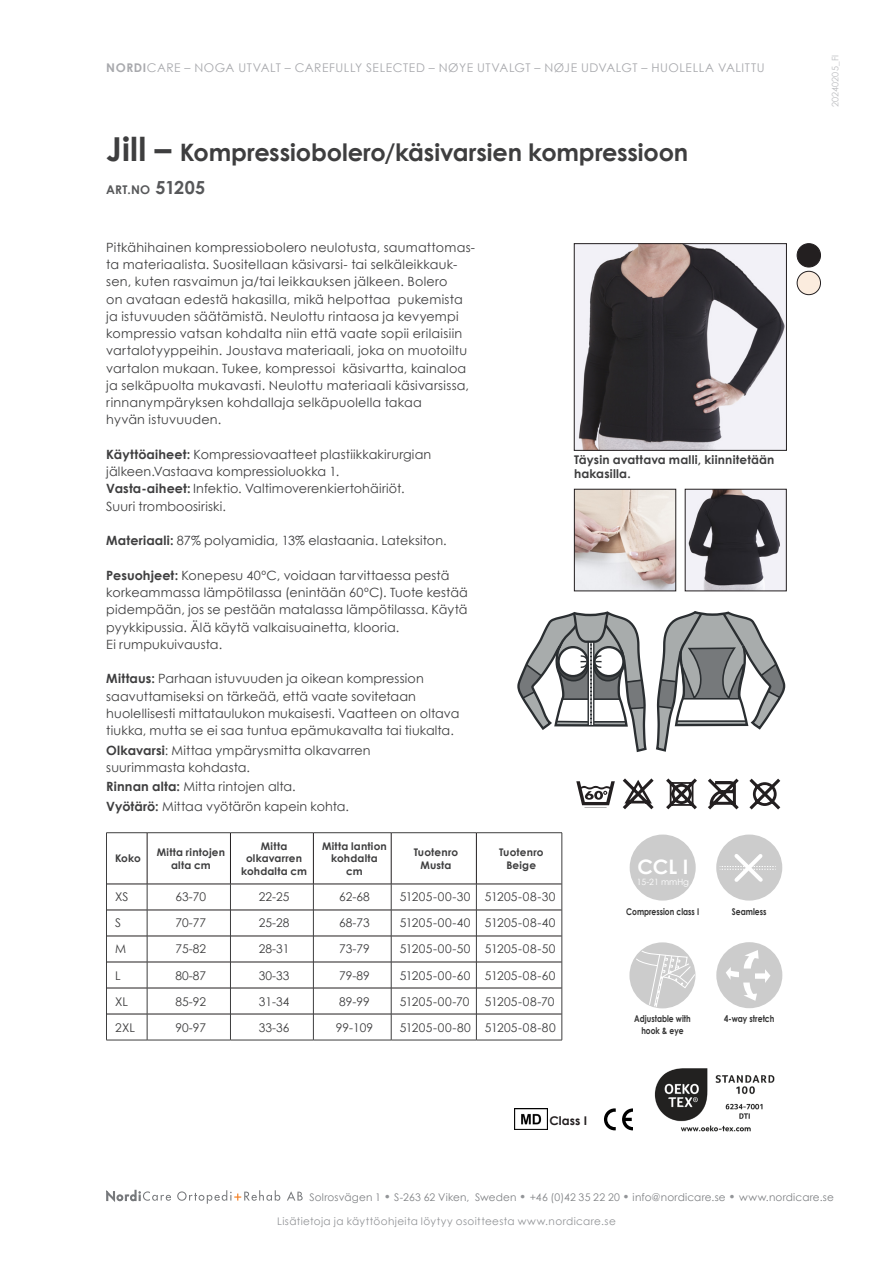
<style>
.page{position:relative;width:893px;height:1263px;background:#fff}
.page>*{position:absolute;margin:0;border:0;box-sizing:border-box;transform-origin:0 0}
.Vanlig{font:700 24px "Century Gothic";letter-spacing:-.005em;color:#3e3e3f}
.t1{font:700 19.95px "Century Gothic";color:#fff}
.Paragraph_Style_1{font:12.75px/17.2px "Century Gothic";letter-spacing:.015em;color:#3e3e3f}
.t2{font:12px "Century Gothic";color:#3e3e3f}
.t3{font:12px "Century Gothic";letter-spacing:.02em;color:#3e3e3f}
.t4{font:12px "Century Gothic";letter-spacing:.045em;color:#a8a9ad}
.t5{font:700 12px/13.5px "Century Gothic";letter-spacing:.015em;color:#3e3e3f}
.t6{font:700 12px "Century Gothic";color:#57585a}
.t7{font:700 12px "Century Gothic";color:#231f20}
.t8{font:700 10.5px/12.6px "Century Gothic";letter-spacing:.015em;color:#3e3e3f;text-align:center}
.t9{font:10.5px "Century Gothic";letter-spacing:.015em;color:#808285}
.t10{font:10.5px "Century Gothic";letter-spacing:.035em;color:#939598}
.t11{font:700 9.3px "Century Gothic";color:rgb(0 0 0/.8);scale:.82 1}
.t12{font:700 9.3px "Century Gothic";color:rgb(0 0 0/.8);scale:.83 1}
.t13{font:9px "Century Gothic";letter-spacing:.005em;color:#bcbdc0}
.t14{font:8.7px "Century Gothic";color:#fff}
.s1{font-weight:700}
.s2{font-size:33px}
.s3{font-size:18px}
.s4{font-weight:700;font-size:12px;color:#939598}
</style>
<div class="page">
<svg style="left:716px;top:834px;width:67px;height:67px"></svg>
<svg style="left:716px;top:942px;width:67px;height:67px"></svg>
<svg style="left:629px;top:942px;width:67px;height:67px"></svg>
<svg style="left:629px;top:834px;width:67px;height:67px"></svg>
<img style="left:654px;top:1068px;width:121px;height:64px">
<img style="left:576px;top:245px;width:209px;height:203px">
<div style="left:574px;top:243px;width:213px;height:207px;border:1px solid #231f20"></div>
<svg style="left:576px;top:781px;width:39px;height:25px"></svg>
<svg style="left:623px;top:778px;width:31px;height:31px"></svg>
<svg style="left:749px;top:779px;width:31px;height:30px"></svg>
<svg style="left:708px;top:778px;width:31px;height:31px"></svg>
<svg style="left:666px;top:778px;width:31px;height:31px"></svg>
<svg style="left:517px;top:611px;width:269px;height:141px"></svg>
<svg style="left:622px;top:1108px;width:11px;height:22px"></svg>
<svg style="left:604px;top:1108px;width:12px;height:22px"></svg>
<img style="left:514px;top:1109px;width:33px;height:20px">
<div style="left:797px;top:271px;width:23px;height:24px;background:#fbecde;border-radius:50%"></div>
<div style="left:797px;top:271px;width:24px;height:24px;border:1px solid #231f20;border-radius:50%"></div>
<div style="left:797px;top:244px;width:23px;height:23px;background:#231f20;border-radius:50%"></div>
<div style="left:797px;top:243px;width:24px;height:24px;border:1px solid #231f20;border-radius:50%"></div>
<img style="left:687px;top:491px;width:97px;height:98px">
<img style="left:576px;top:491px;width:98px;height:98px">
<div style="left:574px;top:489px;width:102px;height:102px;border:1px solid #231f20"></div>
<svg style="left:106px;top:1190px;width:65px;height:12px"></svg>
<svg style="left:177px;top:1190px;width:103px;height:14px"></svg>
<svg style="left:287px;top:1191px;width:16px;height:9px"></svg>
<hr style="left:106px;top:832px;width:41px;height:1px;background:#3e3e3f">
<hr style="left:106px;top:1040px;width:41px;height:1px;background:#3e3e3f">
<hr style="left:147px;top:832px;width:83px;height:1px;background:#3e3e3f">
<hr style="left:230px;top:832px;width:83px;height:1px;background:#3e3e3f">
<hr style="left:313px;top:832px;width:78px;height:1px;background:#3e3e3f">
<hr style="left:391px;top:832px;width:85px;height:1px;background:#3e3e3f">
<hr style="left:476px;top:832px;width:86px;height:1px;background:#3e3e3f">
<hr style="left:147px;top:1040px;width:83px;height:1px;background:#3e3e3f">
<hr style="left:230px;top:1040px;width:83px;height:1px;background:#3e3e3f">
<hr style="left:313px;top:1040px;width:78px;height:1px;background:#3e3e3f">
<hr style="left:391px;top:1040px;width:85px;height:1px;background:#3e3e3f">
<hr style="left:476px;top:1040px;width:86px;height:1px;background:#3e3e3f">
<svg style="left:106px;top:833px;width:457px;height:207px"></svg>
<p class="t4" style="left:106px;top:60px;width:660px"><span class="s1">NORDI</span>CARE – NOGA UTVALT – CAREFULLY SELECTED – NØYE UTVALGT – NØJE UDVALGT – HUOLELLA VALITTU</p>
<p class="Vanlig" style="left:106px;top:137px;width:583px"><span class="s2">Jill –</span> Kompressiobolero/käsivarsien kompressioon</p>
<p class="t6" style="left:106px;top:182px;width:100px">ART.NO <span class="s3">51205</span></p>
<p class="Paragraph_Style_1" style="left:106px;top:239px;width:370px">Pitkähihainen kompressiobolero neulotusta, saumattomas&shy;ta materiaalista. Suositellaan käsivarsi- tai selkäleikkauk&shy;sen, kuten rasvaimun ja/tai leikkauksen jälkeen. Bolero<br>on avataan edestä hakasilla, mikä helpottaa pukemista ja istuvuuden säätämistä. Neulottu rintaosa ja kevyempi kompressio vatsan kohdalta niin että vaate sopii erilaisiin vartalotyyppeihin. Joustava materiaali, joka on muotoiltu vartalon mukaan. Tukee, kompressoi käsivartta, kainaloa ja selkäpuolta mukavasti. Neulottu materiaali käsivarsissa, rinnanympäryksen kohdallaja selkäpuolella takaa</p>
<p class="Paragraph_Style_1" style="left:106px;top:411px;width:117px">hyvän istuvuuden.</p>
<p class="Paragraph_Style_1" style="left:106px;top:446px;width:326px"><span class="s1">Käyttöaiheet:</span> Kompressiovaatteet plastiikkakirurgian jälkeen.Vastaava kompressioluokka 1.</p>
<p class="Paragraph_Style_1" style="left:106px;top:480px;width:300px"><span class="s1">Vasta-aiheet:</span> Infektio. Valtimoverenkiertohäiriöt.</p>
<p class="Paragraph_Style_1" style="left:106px;top:497px;width:121px">Suuri tromboosiriski.</p>
<p class="Paragraph_Style_1" style="left:106px;top:532px;width:342px"><span class="s1">Materiaali:</span> 87% polyamidia, 13% elastaania. Lateksiton.</p>
<p class="Paragraph_Style_1" style="left:106px;top:566px;width:363px"><span class="s1">Pesuohjeet:</span> Konepesu 40ºC, voidaan tarvittaessa pestä korkeammassa lämpötilassa (enintään 60ºC). Tuote kestää pidempään, jos se pestään matalassa lämpötilassa. Käytä pyykkipussia. Älä käytä valkaisuainetta, klooria.</p>
<p class="Paragraph_Style_1" style="left:106px;top:635px;width:117px">Ei rumpukuivausta.</p>
<p class="Paragraph_Style_1" style="left:106px;top:670px;width:355px"><span class="s1">Mittaus:</span> Parhaan istuvuuden ja oikean kompression saavuttamiseksi on tärkeää, että vaate sovitetaan huolellisesti mittataulukon mukaisesti. Vaatteen on oltava tiukka, mutta se ei saa tuntua epämukavalta tai tiukalta.</p>
<p class="Paragraph_Style_1" style="left:106px;top:741px;width:266px"><span class="s1">Olkavarsi</span>: Mittaa ympärysmitta olkavarren</p>
<p class="Paragraph_Style_1" style="left:106px;top:758px;width:145px">suurimmasta kohdasta.</p>
<p class="Paragraph_Style_1" style="left:106px;top:778px;width:191px"><span class="s1">Rinnan alta:</span> Mitta rintojen alta.</p>
<p class="Paragraph_Style_1" style="left:106px;top:797px;width:244px"><span class="s1">Vyötärö:</span> Mittaa vyötärön kapein kohta.</p>
<p class="t8" style="left:115px;top:852px;width:27px">Koko</p>
<p class="t8" style="left:157px;top:846px;width:70px">Mitta rintojen alta cm</p>
<p class="t8" style="left:241px;top:839px;width:67px">Mitta olkavarren kohdalta cm</p>
<p class="t8" style="left:322px;top:839px;width:66px">Mitta lantion kohdalta</p>
<p class="t8" style="left:346px;top:864px;width:18px">cm</p>
<p class="t8" style="left:414px;top:846px;width:46px">Tuotenro</p>
<p class="t8" style="left:420px;top:858px;width:33px">Musta</p>
<p class="t8" style="left:499px;top:846px;width:46px">Tuotenro</p>
<p class="t8" style="left:506px;top:858px;width:31px">Beige</p>
<p class="t2" style="left:115px;top:890px;width:15px">XS</p>
<p class="t2" style="left:176px;top:890px;width:32px">63-70</p>
<p class="t2" style="left:259px;top:890px;width:32px">22-25</p>
<p class="t2" style="left:339px;top:890px;width:32px">62-68</p>
<p class="t3" style="left:400px;top:890px;width:72px">51205-00-30</p>
<p class="t3" style="left:485px;top:890px;width:72px">51205-08-30</p>
<p class="t2" style="left:115px;top:916px;width:7px">S</p>
<p class="t2" style="left:176px;top:916px;width:32px">70-77</p>
<p class="t2" style="left:259px;top:916px;width:32px">25-28</p>
<p class="t2" style="left:339px;top:916px;width:32px">68-73</p>
<p class="t3" style="left:400px;top:916px;width:72px">51205-00-40</p>
<p class="t3" style="left:485px;top:916px;width:72px">51205-08-40</p>
<p class="t2" style="left:115px;top:942px;width:13px">M</p>
<p class="t2" style="left:176px;top:942px;width:32px">75-82</p>
<p class="t2" style="left:259px;top:942px;width:32px">28-31</p>
<p class="t2" style="left:339px;top:942px;width:32px">73-79</p>
<p class="t3" style="left:400px;top:942px;width:72px">51205-00-50</p>
<p class="t3" style="left:485px;top:942px;width:72px">51205-08-50</p>
<p class="t2" style="left:115px;top:968px;width:7px">L</p>
<p class="t2" style="left:176px;top:968px;width:32px">80-87</p>
<p class="t2" style="left:259px;top:968px;width:32px">30-33</p>
<p class="t2" style="left:339px;top:968px;width:32px">79-89</p>
<p class="t3" style="left:400px;top:968px;width:72px">51205-00-60</p>
<p class="t3" style="left:485px;top:968px;width:72px">51205-08-60</p>
<p class="t2" style="left:115px;top:994px;width:14px">XL</p>
<p class="t2" style="left:176px;top:994px;width:32px">85-92</p>
<p class="t2" style="left:259px;top:994px;width:32px">31-34</p>
<p class="t2" style="left:339px;top:994px;width:32px">89-99</p>
<p class="t2" style="left:400px;top:994px;width:71px">51205-00-70</p>
<p class="t2" style="left:485px;top:994px;width:71px">51205-08-70</p>
<p class="t2" style="left:115px;top:1020px;width:21px">2XL</p>
<p class="t2" style="left:176px;top:1020px;width:32px">90-97</p>
<p class="t2" style="left:259px;top:1020px;width:32px">33-36</p>
<p class="t2" style="left:336px;top:1020px;width:39px">99-109</p>
<p class="t3" style="left:400px;top:1020px;width:73px">51205-00-80</p>
<p class="t3" style="left:485px;top:1020px;width:72px">51205-08-80</p>
<p class="t5" style="left:574px;top:453px;width:202px">Täysin avattava malli, kiinnitetään hakasilla.</p>
<h2 class="t1" style="left:637px;top:855px;width:53px">CCL I</h2>
<p class="t14" style="left:637px;top:876px;width:54px">15-21 mmHg</p>
<p class="t11" style="left:626px;top:905px;width:90px">Compression class I</p>
<p class="t12" style="left:732px;top:905px;width:43px">Seamless</p>
<p class="t11" style="left:634px;top:1013px;width:70px">Adjustable with</p>
<p class="t12" style="left:724px;top:1013px;width:62px">4-way stretch</p>
<p class="t11" style="left:641px;top:1024px;width:53px">hook &amp; eye</p>
<p class="t7" style="left:550px;top:1113px;width:39px">Class I</p>
<p class="t13" style="left:830px;top:107px;width:53px;rotate:-90deg">20240205_FI</p>
<p class="t9" style="left:310px;top:1190px;width:526px">Solrosvägen 1 <span class="s4">•</span> S-263 62 Viken, Sweden <span class="s4">•</span> +46 (0)42 35 22 20 <span class="s4">•</span> info@nordicare.se <span class="s4">•</span> www.nordicare.se</p>
<p class="t10" style="left:277px;top:1214px;width:340px">Lisätietoja ja käyttöohjeita löytyy osoitteesta www.nordicare.se</p>
</div>
